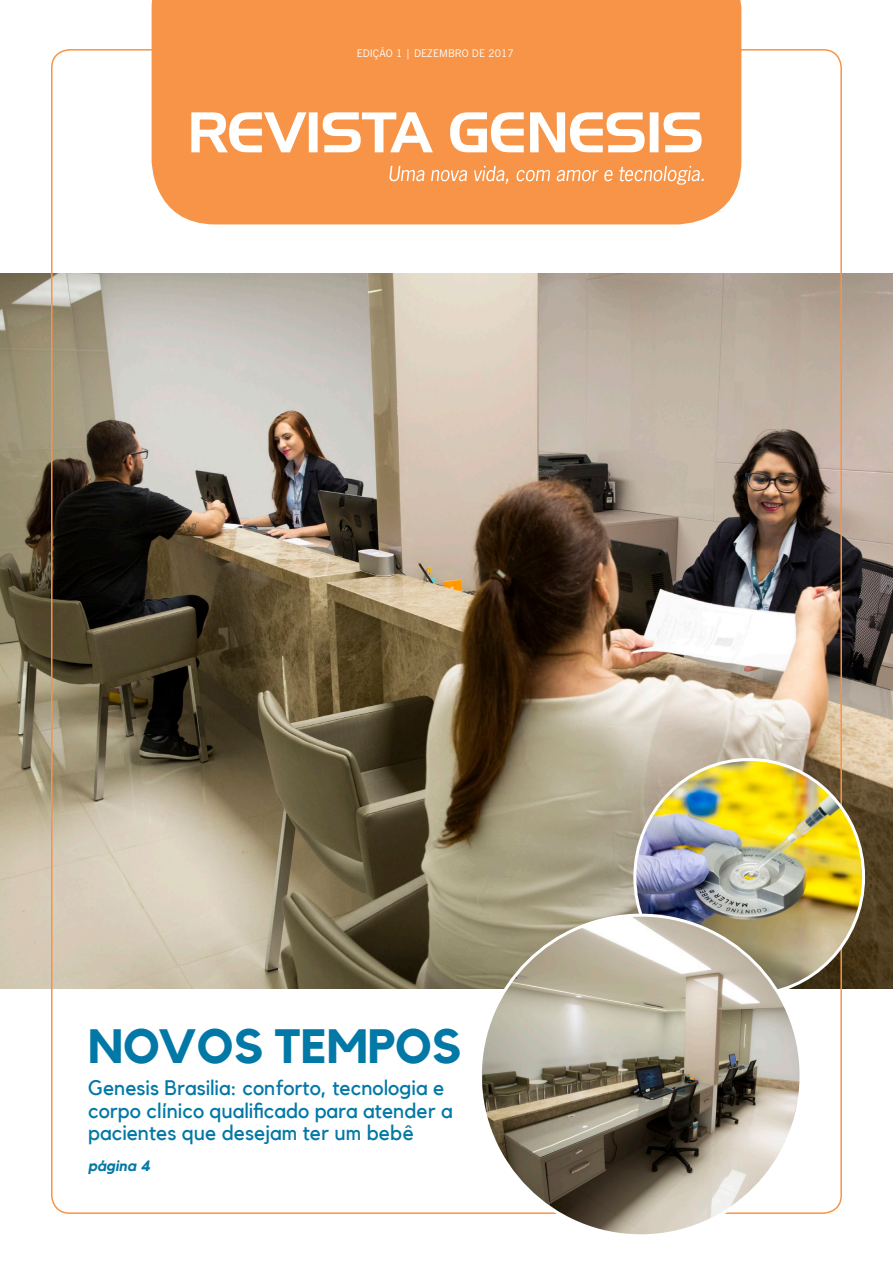
<style>
.page{position:relative;width:893px;height:1263px;background:#fff}
.page>*{position:absolute;margin:0;border:0;box-sizing:border-box;transform-origin:0 0}
.t1{font:700 48px "Kollektif";color:#0278a6}
.t2{font:21px/22.5px "Kollektif";color:#0278a6}
.t3{font:italic 700 15px "Kollektif";color:#0278a6}
.t4{font:10.5px "News Gothic BT";letter-spacing:.005em;color:#fff}
</style>
<div class="page">
<img style="left:0;top:274px;width:893px;height:714px">
<div style="left:152px;top:0;width:589px;height:224px;background:#f79447"></div>
<svg style="left:191px;top:112px;width:511px;height:40px"></svg>
<svg style="left:389px;top:166px;width:315px;height:19px;background:#f8a86a"></svg>
<img style="left:635px;top:759px;width:229px;height:235px">
<img style="left:480px;top:915px;width:321px;height:321px;border-radius:160px">
<p class="t4" style="left:357px;top:47px;width:159px">EDIÇÃO 1 | DEZEMBRO DE 2017</p>
<p class="t1" style="left:88px;top:1018px;width:375px">NOVOS TEMPOS</p>
<p class="t2" style="left:88px;top:1076px;width:366px">Genesis Brasilia: conforto, tecnologia e corpo clínico qualificado para atender a pacientes que desejam ter um bebê</p>
<p class="t3" style="left:88px;top:1156px;width:64px">página 4</p>
</div>
